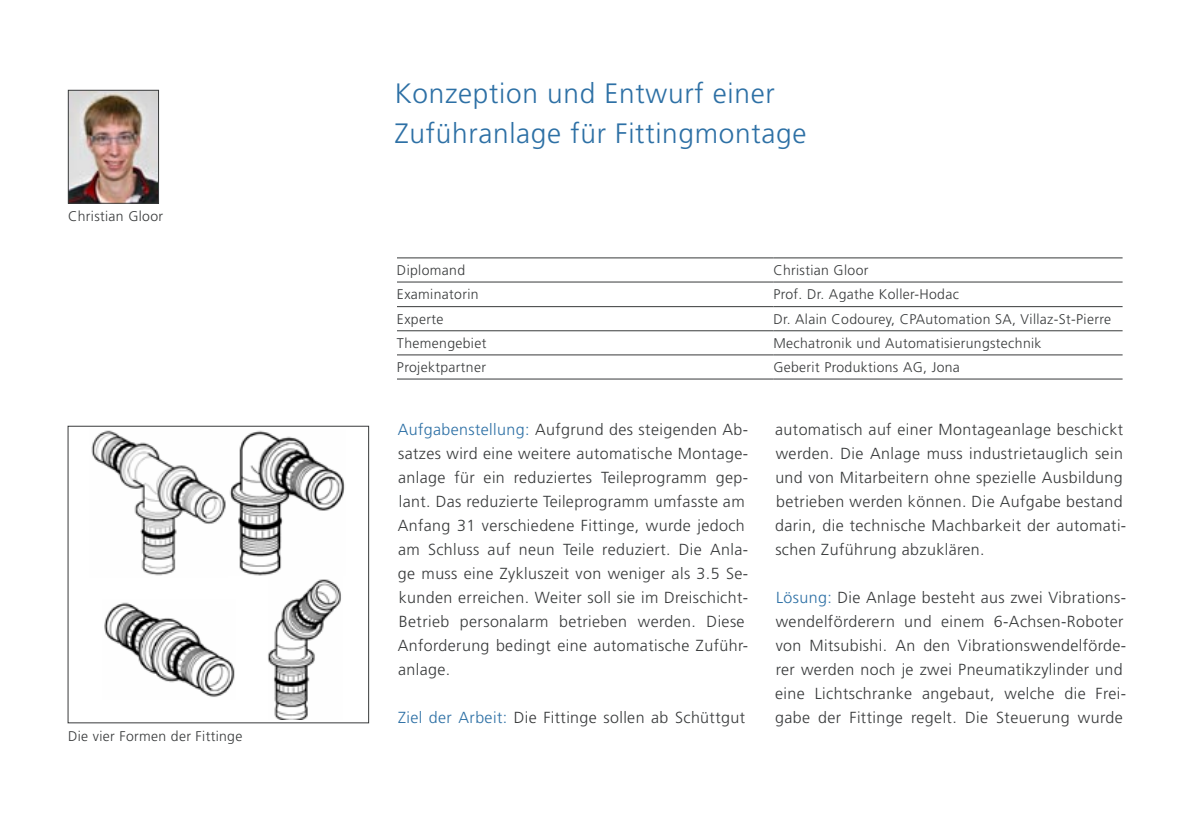
<style>
.page{position:relative;width:1191px;height:840px;background:#fff}
.page>*{position:absolute;margin:0;border:0;box-sizing:border-box;transform-origin:0 0}
.t1{font:300 28px/40px "Frutiger";letter-spacing:.025em;color:#2d70a5}
.t2{font:300 16px/24px "Frutiger";letter-spacing:.025em;color:#383a3b}
.t3{font:300 14px "Frutiger";letter-spacing:.025em;color:#383a3b}
.s1{color:#2d70a5}
</style>
<div class="page">
<img style="left:70px;top:92px;width:87px;height:109px">
<div style="left:68px;top:90px;width:91px;height:113px;border:1px solid #383a3b"></div>
<hr style="left:397px;top:257px;width:376px;height:1px;background:#383a3b">
<hr style="left:773px;top:257px;width:349px;height:1px;background:#383a3b">
<hr style="left:397px;top:281px;width:376px;height:1px;background:#383a3b">
<hr style="left:773px;top:281px;width:349px;height:1px;background:#383a3b">
<hr style="left:397px;top:306px;width:376px;height:1px;background:#383a3b">
<hr style="left:773px;top:306px;width:349px;height:1px;background:#383a3b">
<hr style="left:397px;top:330px;width:376px;height:1px;background:#383a3b">
<hr style="left:773px;top:330px;width:349px;height:1px;background:#383a3b">
<hr style="left:397px;top:354px;width:376px;height:1px;background:#383a3b">
<hr style="left:773px;top:354px;width:349px;height:1px;background:#383a3b">
<hr style="left:397px;top:378px;width:376px;height:1px;background:#383a3b">
<hr style="left:773px;top:378px;width:349px;height:1px;background:#383a3b">
<img style="left:91px;top:430px;width:254px;height:288px">
<div style="left:68px;top:426px;width:301px;height:296px;border:1px solid #383a3b"></div>
<p class="t3" style="left:68px;top:208px;width:97px">Christian Gloor</p>
<p class="t3" style="left:68px;top:727px;width:176px">Die vier Formen der Fittinge</p>
<h1 class="t1" style="left:395px;top:74px;width:413px">Konzeption und Entwurf einer<br>Zuführanlage für Fittingmontage</h1>
<p class="t3" style="left:397px;top:262px;width:70px">Diplomand</p>
<p class="t3" style="left:773px;top:262px;width:97px">Christian Gloor</p>
<p class="t3" style="left:397px;top:286px;width:83px">Examinatorin</p>
<p class="t3" style="left:773px;top:286px;width:187px">Prof. Dr. Agathe Koller-Hodac</p>
<p class="t3" style="left:397px;top:311px;width:48px">Experte</p>
<p class="t3" style="left:773px;top:311px;width:339px">Dr. Alain Codourey, CPAutomation SA, Villaz-St-Pierre</p>
<p class="t3" style="left:397px;top:335px;width:91px">Themengebiet</p>
<p class="t3" style="left:773px;top:335px;width:270px">Mechatronik und Automatisierungstechnik</p>
<p class="t3" style="left:397px;top:359px;width:91px">Projektpartner</p>
<p class="t3" style="left:773px;top:359px;width:188px">Geberit Produktions AG, Jona</p>
<p class="t2" style="left:398px;top:417px;width:352px"><span class="s1">Aufgabenstellung:</span> Aufgrund des steigenden Ab&shy;satzes wird eine weitere automatische Montage&shy;anlage für ein reduziertes Teileprogramm gep&shy;lant. Das reduzierte Teileprogramm umfasste am Anfang 31 verschiedene Fittinge, wurde jedoch am Schluss auf neun Teile reduziert. Die Anla&shy;ge muss eine Zykluszeit von weniger als 3.5 Se&shy;kunden erreichen. Weiter soll sie im Dreischicht-Betrieb personalarm betrieben werden. Diese Anforderung bedingt eine automatische Zuführ&shy;anlage.</p>
<p class="t2" style="left:398px;top:705px;width:348px"><span class="s1">Ziel der Arbeit:</span> Die Fittinge sollen ab Schüttgut</p>
<p class="t2" style="left:775px;top:417px;width:353px">automatisch auf einer Montageanlage beschickt werden. Die Anlage muss industrietauglich sein und von Mitarbeitern ohne spezielle Ausbildung betrieben werden können. Die Aufgabe bestand darin, die technische Machbarkeit der automati&shy;schen Zuführung abzuklären.</p>
<p class="t2" style="left:775px;top:585px;width:353px"><span class="s1">Lösung:</span> Die Anlage besteht aus zwei Vibrations&shy;wendelförderern und einem 6-Achsen-Roboter von Mitsubishi. An den Vibrationswendelförde&shy;rer werden noch je zwei Pneumatikzylinder und eine Lichtschranke angebaut, welche die Frei&shy;gabe der Fittinge regelt. Die Steuerung wurde</p>
</div>
